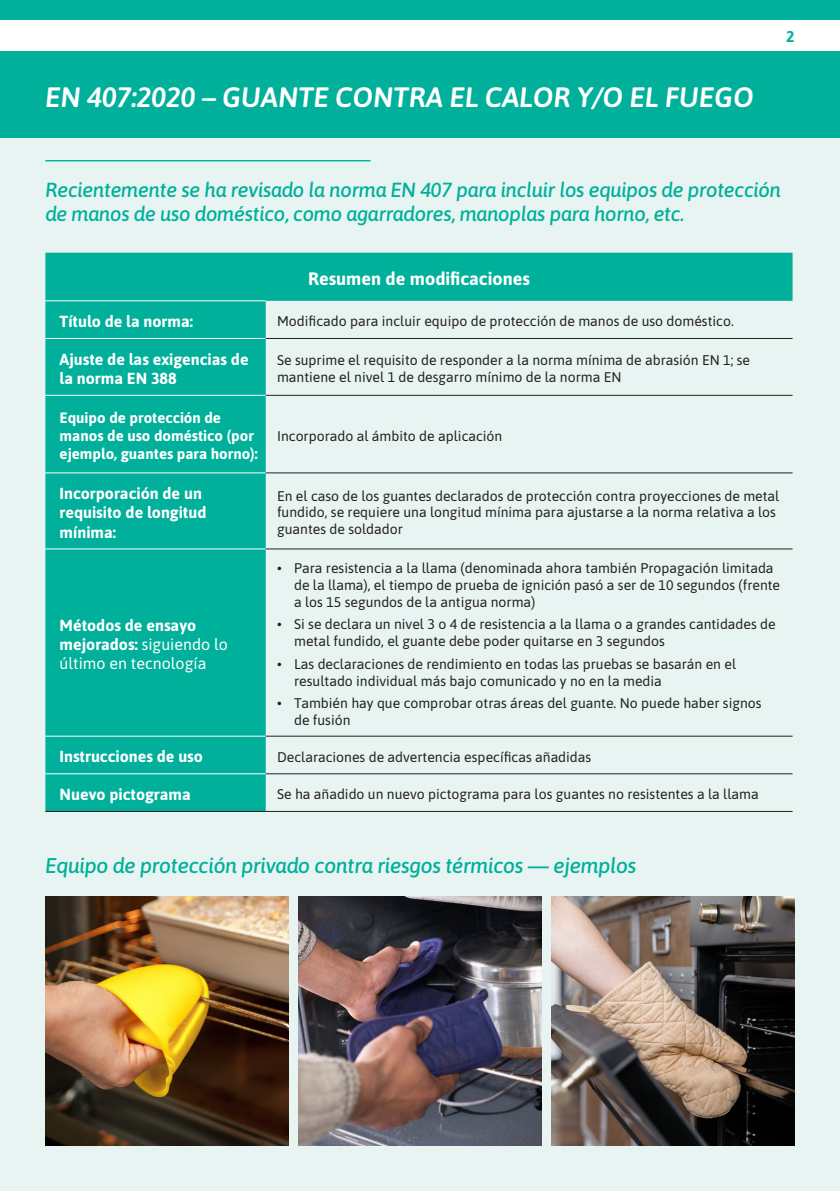
<style>
.page{position:relative;width:840px;height:1191px;background:#fff}
.page>*{position:absolute;margin:0;border:0;box-sizing:border-box;transform-origin:0 0}
.t1{font:italic 600 28px "Asap";color:#fff}
.t2{font:italic 500 21.2px "Asap";letter-spacing:-.02em;color:#00b09b}
.t3{font:italic 500 20.4px/24.4px "Asap";letter-spacing:-.02em;color:#00b09b}
.t4{font:700 18px "Asap";color:#fff}
.t5{font:700 16px/19.2px "Asap";color:#fff}
.t6{font:16px/19.2px "Asap";color:#fff}
.t7{font:700 15.6px "Asap";color:#00b09b}
.t8{font:700 15px/18px "Asap";color:#fff}
.t9{font:14px/16.8px "Asap";color:#231f20}
.s1{font-weight:700}
</style>
<div class="page">
<div style="left:0;top:0;width:839px;height:1110px;background:#00b09b"></div>
<div style="left:0;top:139px;width:839px;height:1052px;background:#e7f4f2"></div>
<div style="left:0;top:21px;width:839px;height:30px;background:#fff"></div>
<svg style="left:45px;top:253px;width:747px;height:558px"></svg>
<hr style="left:45px;top:300px;width:220px;height:1px;background:#fff">
<hr style="left:45px;top:338px;width:220px;height:1px;background:#fff">
<hr style="left:45px;top:395px;width:220px;height:1px;background:#fff">
<hr style="left:45px;top:472px;width:220px;height:1px;background:#fff">
<hr style="left:45px;top:548px;width:220px;height:1px;background:#fff">
<hr style="left:45px;top:735px;width:220px;height:1px;background:#fff">
<hr style="left:45px;top:773px;width:220px;height:1px;background:#fff">
<hr style="left:265px;top:338px;width:527px;height:1px;background:#231f20">
<hr style="left:265px;top:395px;width:527px;height:1px;background:#231f20">
<hr style="left:265px;top:472px;width:527px;height:1px;background:#231f20">
<hr style="left:265px;top:548px;width:527px;height:1px;background:#231f20">
<hr style="left:265px;top:736px;width:527px;height:1px;background:#231f20">
<hr style="left:265px;top:773px;width:527px;height:1px;background:#231f20">
<hr style="left:45px;top:811px;width:220px;height:1px;background:#231f20">
<hr style="left:265px;top:811px;width:527px;height:1px;background:#231f20">
<img style="left:45px;top:896px;width:243px;height:249px">
<img style="left:298px;top:896px;width:243px;height:249px">
<img style="left:551px;top:896px;width:243px;height:249px">
<hr style="left:45px;top:160px;width:325px;height:1px;background:#00b09b">
<p class="t1" style="left:45px;top:78px;width:709px">EN 407:2020 – GUANTE CONTRA EL CALOR Y/O EL FUEGO</p>
<p class="t7" style="left:785px;top:26px;width:10px">2</p>
<p class="t3" style="left:45px;top:177px;width:736px">Recientemente se ha revisado la norma EN 407 para incluir los equipos de protección de manos de uso doméstico, como agarradores, manoplas para horno, etc.</p>
<p class="t4" style="left:308px;top:266px;width:223px">Resumen de modificaciones</p>
<p class="t5" style="left:60px;top:311px;width:135px">Título de la norma:</p>
<p class="t9" style="left:277px;top:312px;width:458px">Modificado para incluir equipo de protección de manos de uso doméstico.</p>
<p class="t5" style="left:60px;top:349px;width:190px">Ajuste de las exigencias de la norma EN 388</p>
<p class="t9" style="left:277px;top:351px;width:474px">Se suprime el requisito de responder a la norma mínima de abrasión EN 1; se mantiene el nivel 1 de desgarro mínimo de la norma EN</p>
<p class="t8" style="left:60px;top:408px;width:199px">Equipo de protección de manos de uso doméstico (por ejemplo, guantes para horno):</p>
<p class="t9" style="left:277px;top:426px;width:227px">Incorporado al ámbito de aplicación</p>
<p class="t5" style="left:60px;top:483px;width:148px">Incorporación de un requisito de longitud mínima:</p>
<p class="t9" style="left:277px;top:486px;width:503px">En el caso de los guantes declarados de protección contra proyecciones de metal fundido, se requiere una longitud mínima para ajustarse a la norma relativa a los guantes de soldador</p>
<p class="t6" style="left:60px;top:615px;width:170px"><span class="s1">Métodos de ensayo mejorados:</span> siguiendo lo último en tecnología</p>
<p class="t9" style="left:294px;top:559px;width:487px;text-indent:-17px">• Para resistencia a la llama (denominada ahora también Propagación limitada de la llama), el tiempo de prueba de ignición pasó a ser de 10 segundos (frente a los 15 segundos de la antigua norma)</p>
<p class="t9" style="left:294px;top:615px;width:482px;text-indent:-17px">• Si se declara un nivel 3 o 4 de resistencia a la llama o a grandes cantidades de metal fundido, el guante debe poder quitarse en 3 segundos</p>
<p class="t9" style="left:294px;top:654px;width:443px;text-indent:-17px">• Las declaraciones de rendimiento en todas las pruebas se basarán en el resultado individual más bajo comunicado y no en la media</p>
<p class="t9" style="left:294px;top:694px;width:469px;text-indent:-17px">• También hay que comprobar otras áreas del guante. No puede haber signos de fusión</p>
<p class="t5" style="left:60px;top:746px;width:145px">Instrucciones de uso</p>
<p class="t9" style="left:277px;top:747px;width:315px">Declaraciones de advertencia específicas añadidas</p>
<p class="t5" style="left:60px;top:784px;width:133px">Nuevo pictograma</p>
<p class="t9" style="left:277px;top:785px;width:483px">Se ha añadido un nuevo pictograma para los guantes no resistentes a la llama</p>
<p class="t2" style="left:45px;top:851px;width:592px">Equipo de protección privado contra riesgos térmicos — ejemplos</p>
</div>
